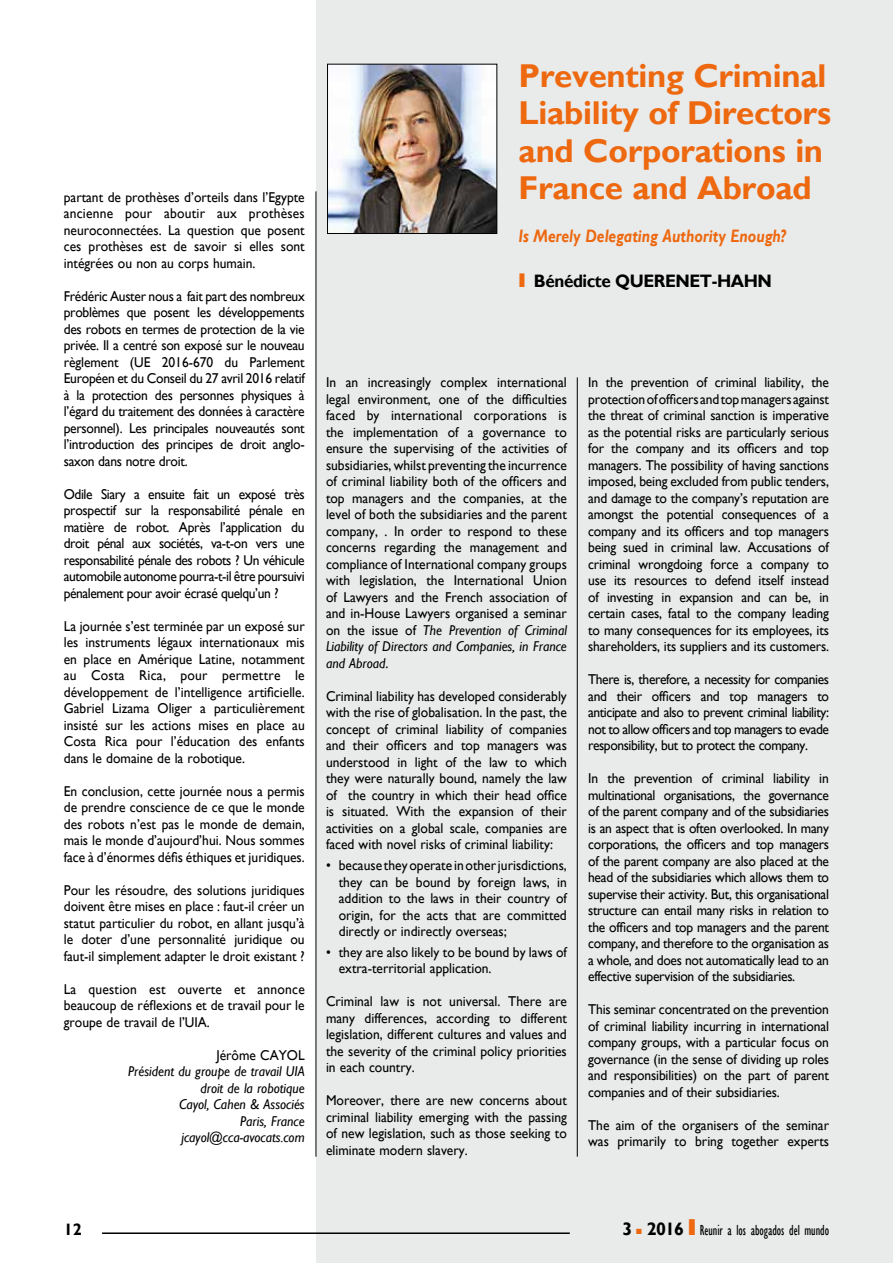
<style>
.page{position:relative;width:893px;height:1263px;background:#fff}
.page>*{position:absolute;margin:0;border:0;box-sizing:border-box;transform-origin:0 0}
.t1{font:700 33px/37.5px "Gill Sans";letter-spacing:-.01em;color:#ed680f}
.t2{font:italic 700 18px "Gill Sans";color:#ed680f;scale:.85 1}
.t3{font:700 18px "Gill Sans";letter-spacing:-.025em;color:#000;scale:.95 1}
.t4{font:700 18px "Gill Sans";letter-spacing:-.025em;color:#000}
.t5{font:700 16.5px "Gill Sans";color:#000}
.t6{font:condensed 15px "Gill Sans";color:#000;scale:.85 1}
.t7{font:14.25px/16.5px "Gill Sans";color:#000;text-align:justify;scale:.95 1}
.t8{font:italic 14.25px/16.5px "Gill Sans";color:#000;text-align:right;scale:.95 1}
.s1{font-family:"Futura";font-weight:800;color:#ed680f}
.s2{font-style:italic}
.s3{color:#ed680f}
.s4{font-weight:700;font-stretch:normal;font-size:18px}
.s5{font-family:"Futura";font-weight:800;font-stretch:normal;font-size:21px;color:#ed680f}
</style>
<div class="page">
<div style="left:316px;top:0;width:577px;height:1263px;background:#e9eaea"></div>
<hr style="left:102px;top:1232px;width:468px;height:2px;background:#000">
<hr style="left:316px;top:191px;width:1px;height:966px;background:#000">
<hr style="left:577px;top:377px;width:1px;height:780px;background:#000">
<img style="left:329px;top:66px;width:166px;height:166px">
<div style="left:327px;top:64px;width:170px;height:170px;border:1px solid #000"></div>
<p class="t7" style="left:64px;top:189px;width:255px">partant de prothèses d’orteils dans l’Egypte ancienne pour aboutir aux prothèses neuroconnectées. La question que posent ces prothèses est de savoir si elles sont intégrées ou non au corps humain.</p>
<p class="t7" style="left:64px;top:288px;width:255px">Frédéric Auster nous a fait part des nombreux problèmes que posent les développements des robots en termes de protection de la vie privée. Il a centré son exposé sur le nouveau règlement (UE 2016-670 du Parlement Européen et du Conseil du 27 avril 2016 relatif à la protection des personnes physiques à l’égard du traitement des données à caractère personnel). Les principales nouveautés sont l’introduction des principes de droit anglo&shy;saxon dans notre droit.</p>
<p class="t7" style="left:64px;top:486px;width:255px">Odile Siary a ensuite fait un exposé très prospectif sur la responsabilité pénale en matière de robot. Après l’application du droit pénal aux sociétés, va-t-on vers une responsabilité pénale des robots ? Un véhicule automobile autonome pourra-t-il être poursuivi pénalement pour avoir écrasé quelqu’un ?</p>
<p class="t7" style="left:64px;top:618px;width:255px">La journée s’est terminée par un exposé sur les instruments légaux internationaux mis en place en Amérique Latine, notamment au Costa Rica, pour permettre le développement de l’intelligence artificielle.<br>Gabriel Lizama Oliger a particulièrement insisté sur les actions mises en place au Costa Rica pour l’éducation des enfants dans le domaine de la robotique.</p>
<p class="t7" style="left:64px;top:783px;width:255px">En conclusion, cette journée nous a permis de prendre conscience de ce que le monde des robots n’est pas le monde de demain, mais le monde d’aujourd’hui. Nous sommes face à d’énormes défis éthiques et juridiques.</p>
<p class="t7" style="left:64px;top:882px;width:255px">Pour les résoudre, des solutions juridiques doivent être mises en place : faut-il créer un statut particulier du robot, en allant jusqu’à le doter d’une personnalité juridique ou faut-il simplement adapter le droit existant ?</p>
<p class="t7" style="left:64px;top:981px;width:255px">La question est ouverte et annonce beaucoup de réflexions et de travail pour le groupe de travail de l’UIA.</p>
<p class="t7" style="left:216px;top:1047px;width:94px">Jérôme CAYOL</p>
<p class="t8" style="left:128px;top:1063px;width:187px">Président du groupe de travail UIA droit de la robotique<br>Cayol, Cahen &amp; Associés<br>Paris, France jcayol@cca-avocats.com</p>
<h1 class="t1" style="left:518px;top:58px;width:314px">Preventing Criminal<br>Liability of Directors and Corporations in<br>France and Abroad</h1>
<p class="t2" style="left:518px;top:226px;width:316px">Is Merely Delegating Authority Enough?</p>
<p class="t3" style="left:518px;top:270px;width:268px"><span class="s1">I</span> Bénédicte QUERENET-HAHN</p>
<p class="t7" style="left:326px;top:374px;width:255px">In an increasingly complex international legal environment, one of the difficulties faced by international corporations is the implementation of a governance to ensure the supervising of the activities of subsidiaries, whilst preventing the incurrence of criminal liability both of the officers and top managers and the companies, at the level of both the subsidiaries and the parent company, . In order to respond to these concerns regarding the management and compliance of International company groups with legislation, the International Union of Lawyers and the French association of and in-House Lawyers organised a seminar on the issue of <span class="s2">The Prevention of Criminal Liability of Directors and Companies, in France and Abroad</span>.</p>
<p class="t7" style="left:326px;top:688px;width:255px">Criminal liability has developed considerably with the rise of globalisation. In the past, the concept of criminal liability of companies and their officers and top managers was understood in light of the law to which they were naturally bound, namely the law of the country in which their head office is situated. With the expansion of their activities on a global scale, companies are faced with novel risks of criminal liability:</p>
<p class="t7" style="left:339px;top:857px;width:242px;text-indent:-13px">• because they operate in other jurisdictions, they can be bound by foreign laws, in addition to the laws in their country of origin, for the acts that are committed directly or indirectly overseas;</p>
<p class="t7" style="left:339px;top:944px;width:242px;text-indent:-13px">• they are also likely to be bound by laws of extra-territorial application.</p>
<p class="t7" style="left:326px;top:993px;width:255px">Criminal law is not universal. There are many differences, according to different legislation, different cultures and values and the severity of the criminal policy priorities in each country.</p>
<p class="t7" style="left:326px;top:1092px;width:255px">Moreover, there are new concerns about criminal liability emerging with the passing of new legislation, such as those seeking to eliminate modern slavery.</p>
<p class="t7" style="left:588px;top:374px;width:255px">In the prevention of criminal liability, the protection of officers and top managers against the threat of criminal sanction is imperative as the potential risks are particularly serious for the company and its officers and top managers. The possibility of having sanctions imposed, being excluded from public tenders, and damage to the company’s reputation are amongst the potential consequences of a company and its officers and top managers being sued in criminal law. Accusations of criminal wrongdoing force a company to use its resources to defend itself instead of investing in expansion and can be, in certain cases, fatal to the company leading to many consequences for its employees, its shareholders, its suppliers and its customers.</p>
<p class="t7" style="left:588px;top:672px;width:255px">There is, therefore, a necessity for companies and their officers and top managers to anticipate and also to prevent criminal liability: not to allow officers and top managers to evade responsibility, but to protect the company.</p>
<p class="t7" style="left:588px;top:771px;width:255px">In the prevention of criminal liability in multinational organisations, the governance of the parent company and of the subsidiaries is an aspect that is often overlooked. In many corporations, the officers and top managers of the parent company are also placed at the head of the subsidiaries which allows them to supervise their activity. But, this organisational structure can entail many risks in relation to the officers and top managers and the parent company, and therefore to the organisation as a whole, and does not automatically lead to an effective supervision of the subsidiaries.</p>
<p class="t7" style="left:588px;top:1002px;width:255px">This seminar concentrated on the prevention of criminal liability incurring in international company groups, with a particular focus on governance (in the sense of dividing up roles and responsibilities) on the part of parent companies and of their subsidiaries.</p>
<p class="t7" style="left:588px;top:1117px;width:255px">The aim of the organisers of the seminar was primarily to bring together experts</p>
<p class="t5" style="left:64px;top:1219px;width:20px">12</p>
<p class="t4" style="left:623px;top:1218px;width:11px">3</p>
<p class="t6" style="left:636px;top:1221px;width:228px"><span class="s3">■</span> <span class="s4">2016</span> <span class="s5">I</span> Reunir a los abogados del mundo</p>
</div>
